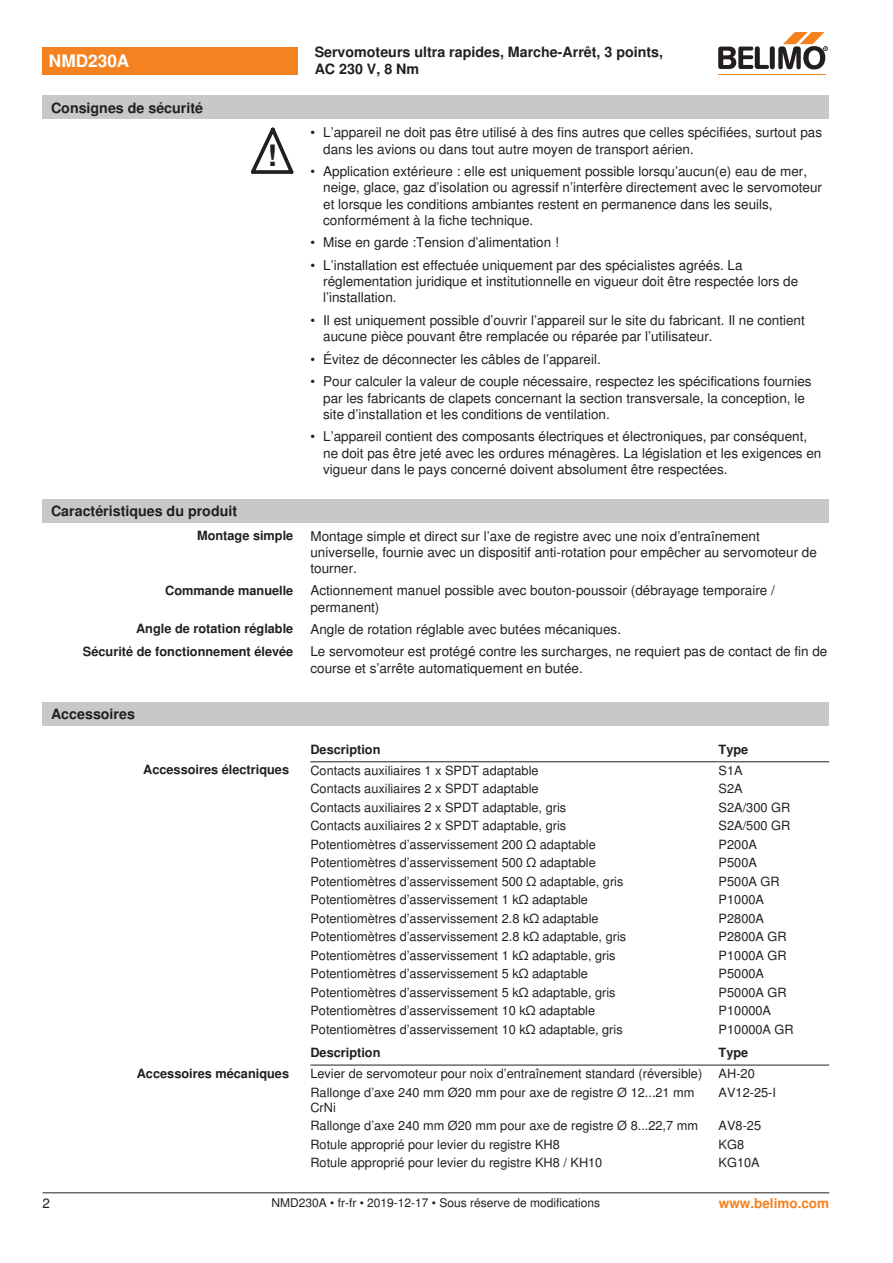
<style>
.page{position:relative;width:893px;height:1263px;background:#fff}
.page>*{position:absolute;margin:0;border:0;box-sizing:border-box;transform-origin:0 0}
.t1{font:700 29.55px "Nimbus Sans BEL";color:#231f20}
.t2{font:700 17.25px "Nimbus Sans BEL";color:#fff}
.t3{font:700 14.25px/17.1px "Nimbus Sans BEL";color:#231f20}
.Bulletpoints_1_5mm_A{font:13.5px/16.2px "Nimbus Sans BEL";color:#231f20}
.Rechtsbündig_Footer{font:700 13.5px "Nimbus Sans BEL";color:#f58220}
.Tabellentext_1mm{font:12.75px/15.3px "Nimbus Sans BEL";color:#231f20}
.Rechtsbündig{font:700 12.75px "Nimbus Sans BEL";color:#231f20}
.Tabellenkopf_rechtsb{font:700 12.75px "Nimbus Sans BEL";color:#231f20}
.Tabellenkopf{font:700 12.75px "Nimbus Sans BEL";color:#231f20}
.Footer_EU_center{font:12px "Nimbus Sans BEL";color:#231f20}
</style>
<div class="page">
<svg style="left:251px;top:128px;width:42px;height:46px"></svg>
<div style="left:43px;top:499px;width:786px;height:23px;background:#c7c8ca"></div>
<div style="left:43px;top:702px;width:786px;height:23px;background:#c7c8ca"></div>
<hr style="left:310px;top:761px;width:409px;height:1px;background:#231f20">
<hr style="left:719px;top:761px;width:110px;height:1px;background:#231f20">
<hr style="left:310px;top:1065px;width:409px;height:1px;background:#231f20">
<hr style="left:719px;top:1065px;width:110px;height:1px;background:#231f20">
<div style="left:43px;top:47px;width:255px;height:27px;background:#f58220"></div>
<hr style="left:718px;top:74px;width:107px;height:1px;background:#f58220">
<svg style="left:718px;top:32px;width:110px;height:38px"></svg>
<div style="left:43px;top:96px;width:786px;height:23px;background:#c7c8ca"></div>
<hr style="left:43px;top:1192px;width:786px;height:1px;background:#231f20">
<p class="t2" style="left:49px;top:51px;width:82px">NMD230A</p>
<p class="t3" style="left:315px;top:44px;width:350px">Servomoteurs ultra rapides, Marche-Arrêt, 3 points,<br>AC 230 V, 8 Nm</p>
<p class="t3" style="left:51px;top:100px;width:154px">Consignes de sécurité</p>
<p class="t1" style="left:267px;top:138px;width:11px">!</p>
<p class="Bulletpoints_1_5mm_A" style="left:323px;top:125px;width:500px;text-indent:-13px">• L’appareil ne doit pas être utilisé à des fins autres que celles spécifiées, surtout pas dans les avions ou dans tout autre moyen de transport aérien.</p>
<p class="Bulletpoints_1_5mm_A" style="left:323px;top:164px;width:500px;text-indent:-13px">• Application extérieure : elle est uniquement possible lorsqu’aucun(e) eau de mer, neige, glace, gaz d’isolation ou agressif n’interfère directement avec le servomoteur et lorsque les conditions ambiantes restent en permanence dans les seuils, conformément à la fiche technique.</p>
<p class="Bulletpoints_1_5mm_A" style="left:310px;top:235px;width:250px">• Mise en garde :Tension d’alimentation !</p>
<p class="Bulletpoints_1_5mm_A" style="left:323px;top:257px;width:476px;text-indent:-13px">• L’installation est effectuée uniquement par des spécialistes agréés. La réglementation juridique et institutionnelle en vigueur doit être respectée lors de l’installation.</p>
<p class="Bulletpoints_1_5mm_A" style="left:323px;top:312px;width:483px;text-indent:-13px">• Il est uniquement possible d’ouvrir l’appareil sur le site du fabricant. Il ne contient aucune pièce pouvant être remplacée ou réparée par l’utilisateur.</p>
<p class="Bulletpoints_1_5mm_A" style="left:310px;top:351px;width:292px">• Évitez de déconnecter les câbles de l’appareil.</p>
<p class="Bulletpoints_1_5mm_A" style="left:323px;top:374px;width:490px;text-indent:-13px">• Pour calculer la valeur de couple nécessaire, respectez les spécifications fournies par les fabricants de clapets concernant la section transversale, la conception, le site d’installation et les conditions de ventilation.</p>
<p class="Bulletpoints_1_5mm_A" style="left:323px;top:429px;width:500px;text-indent:-13px">• L’appareil contient des composants électriques et électroniques, par conséquent, ne doit pas être jeté avec les ordures ménagères. La législation et les exigences en vigueur dans le pays concerné doivent absolument être respectées.</p>
<p class="t3" style="left:51px;top:503px;width:188px">Caractéristiques du produit</p>
<p class="Rechtsbündig" style="left:197px;top:528px;width:98px">Montage simple</p>
<p class="Bulletpoints_1_5mm_A" style="left:310px;top:528px;width:508px">Montage simple et direct sur l’axe de registre avec une noix d’entraînement universelle, fournie avec un dispositif anti-rotation pour empêcher au servomoteur de tourner.</p>
<p class="Rechtsbündig" style="left:165px;top:583px;width:130px">Commande manuelle</p>
<p class="Bulletpoints_1_5mm_A" style="left:310px;top:583px;width:466px">Actionnement manuel possible avec bouton-poussoir (débrayage temporaire / permanent)</p>
<p class="Rechtsbündig" style="left:136px;top:621px;width:159px">Angle de rotation réglable</p>
<p class="Bulletpoints_1_5mm_A" style="left:310px;top:621px;width:312px">Angle de rotation réglable avec butées mécaniques.</p>
<p class="Rechtsbündig" style="left:83px;top:644px;width:212px">Sécurité de fonctionnement élevée</p>
<p class="Bulletpoints_1_5mm_A" style="left:310px;top:644px;width:519px">Le servomoteur est protégé contre les surcharges, ne requiert pas de contact de fin de course et s’arrête automatiquement en butée.</p>
<p class="t3" style="left:51px;top:706px;width:85px">Accessoires</p>
<p class="Tabellenkopf" style="left:310px;top:742px;width:72px">Description</p>
<p class="Tabellenkopf" style="left:719px;top:742px;width:31px">Type</p>
<p class="Tabellenkopf_rechtsb" style="left:143px;top:762px;width:147px">Accessoires électriques</p>
<p class="Tabellentext_1mm" style="left:310px;top:763px;width:230px">Contacts auxiliaires 1 x SPDT adaptable</p>
<p class="Tabellentext_1mm" style="left:719px;top:763px;width:26px">S1A</p>
<p class="Tabellentext_1mm" style="left:310px;top:781px;width:230px">Contacts auxiliaires 2 x SPDT adaptable</p>
<p class="Tabellentext_1mm" style="left:719px;top:781px;width:26px">S2A</p>
<p class="Tabellentext_1mm" style="left:310px;top:800px;width:257px">Contacts auxiliaires 2 x SPDT adaptable, gris</p>
<p class="Tabellentext_1mm" style="left:719px;top:800px;width:73px">S2A/300 GR</p>
<p class="Tabellentext_1mm" style="left:310px;top:818px;width:257px">Contacts auxiliaires 2 x SPDT adaptable, gris</p>
<p class="Tabellentext_1mm" style="left:719px;top:818px;width:73px">S2A/500 GR</p>
<p class="Tabellentext_1mm" style="left:310px;top:837px;width:287px">Potentiomètres d’asservissement 200 Ω adaptable</p>
<p class="Tabellentext_1mm" style="left:719px;top:837px;width:40px">P200A</p>
<p class="Tabellentext_1mm" style="left:310px;top:855px;width:287px">Potentiomètres d’asservissement 500 Ω adaptable</p>
<p class="Tabellentext_1mm" style="left:719px;top:855px;width:40px">P500A</p>
<p class="Tabellentext_1mm" style="left:310px;top:874px;width:314px">Potentiomètres d’asservissement 500 Ω adaptable, gris</p>
<p class="Tabellentext_1mm" style="left:719px;top:874px;width:62px">P500A GR</p>
<p class="Tabellentext_1mm" style="left:310px;top:892px;width:279px">Potentiomètres d’asservissement 1 kΩ adaptable</p>
<p class="Tabellentext_1mm" style="left:719px;top:892px;width:47px">P1000A</p>
<p class="Tabellentext_1mm" style="left:310px;top:911px;width:290px">Potentiomètres d’asservissement 2.8 kΩ adaptable</p>
<p class="Tabellentext_1mm" style="left:719px;top:911px;width:47px">P2800A</p>
<p class="Tabellentext_1mm" style="left:310px;top:929px;width:317px">Potentiomètres d’asservissement 2.8 kΩ adaptable, gris</p>
<p class="Tabellentext_1mm" style="left:719px;top:929px;width:70px">P2800A GR</p>
<p class="Tabellentext_1mm" style="left:310px;top:948px;width:307px">Potentiomètres d’asservissement 1 kΩ adaptable, gris</p>
<p class="Tabellentext_1mm" style="left:719px;top:948px;width:70px">P1000A GR</p>
<p class="Tabellentext_1mm" style="left:310px;top:966px;width:279px">Potentiomètres d’asservissement 5 kΩ adaptable</p>
<p class="Tabellentext_1mm" style="left:719px;top:966px;width:47px">P5000A</p>
<p class="Tabellentext_1mm" style="left:310px;top:985px;width:307px">Potentiomètres d’asservissement 5 kΩ adaptable, gris</p>
<p class="Tabellentext_1mm" style="left:719px;top:985px;width:70px">P5000A GR</p>
<p class="Tabellentext_1mm" style="left:310px;top:1003px;width:286px">Potentiomètres d’asservissement 10 kΩ adaptable</p>
<p class="Tabellentext_1mm" style="left:719px;top:1003px;width:54px">P10000A</p>
<p class="Tabellentext_1mm" style="left:310px;top:1022px;width:314px">Potentiomètres d’asservissement 10 kΩ adaptable, gris</p>
<p class="Tabellentext_1mm" style="left:719px;top:1022px;width:77px">P10000A GR</p>
<p class="Tabellenkopf" style="left:310px;top:1045px;width:72px">Description</p>
<p class="Tabellenkopf" style="left:719px;top:1045px;width:31px">Type</p>
<p class="Tabellenkopf_rechtsb" style="left:137px;top:1066px;width:154px">Accessoires mécaniques</p>
<p class="Tabellentext_1mm" style="left:310px;top:1066px;width:393px">Levier de servomoteur pour noix d’entraînement standard (réversible)</p>
<p class="Tabellentext_1mm" style="left:719px;top:1066px;width:38px">AH-20</p>
<p class="Tabellentext_1mm" style="left:310px;top:1085px;width:386px">Rallonge d’axe 240 mm Ø20 mm pour axe de registre Ø 12...21 mm<br>CrNi</p>
<p class="Tabellentext_1mm" style="left:719px;top:1085px;width:59px">AV12-25-I</p>
<p class="Tabellentext_1mm" style="left:310px;top:1118px;width:389px">Rallonge d’axe 240 mm Ø20 mm pour axe de registre Ø 8...22,7 mm</p>
<p class="Tabellentext_1mm" style="left:719px;top:1118px;width:44px">AV8-25</p>
<p class="Tabellentext_1mm" style="left:310px;top:1137px;width:251px">Rotule approprié pour levier du registre KH8</p>
<p class="Tabellentext_1mm" style="left:719px;top:1137px;width:27px">KG8</p>
<p class="Tabellentext_1mm" style="left:310px;top:1155px;width:293px">Rotule approprié pour levier du registre KH8 / KH10</p>
<p class="Tabellentext_1mm" style="left:719px;top:1155px;width:43px">KG10A</p>
<p class="Bulletpoints_1_5mm_A" style="left:43px;top:1196px;width:9px">2</p>
<p class="Footer_EU_center" style="left:271px;top:1196px;width:330px">NMD230A • fr-fr • 2019-12-17 • Sous réserve de modifications</p>
<p class="Rechtsbündig_Footer" style="left:719px;top:1195px;width:112px">www.belimo.com</p>
</div>
